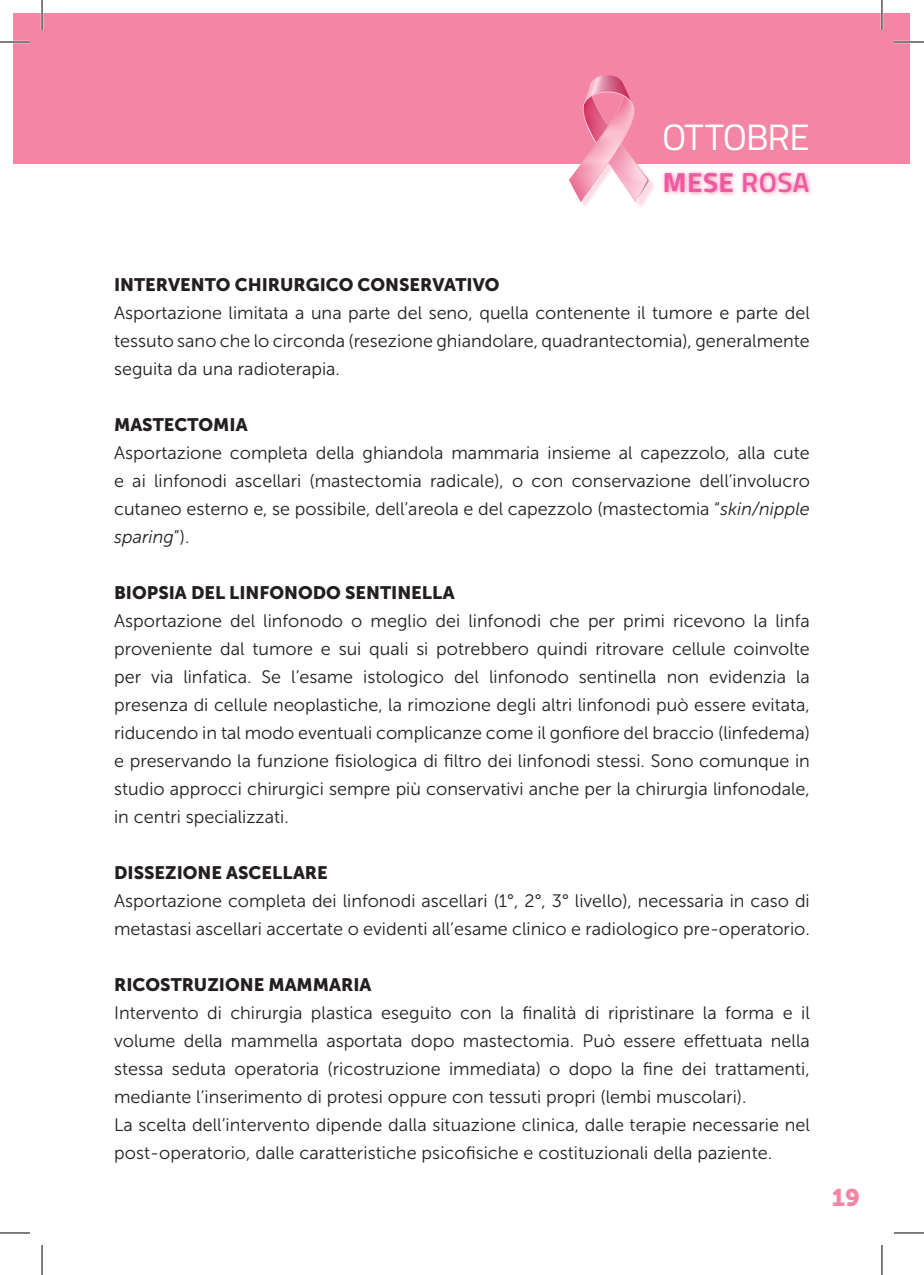
<style>
.page{position:relative;width:924px;height:1275px;background:#fff}
.page>*{position:absolute;margin:0;border:0;box-sizing:border-box;transform-origin:0 0}
.t1{font:36.6px "Titillium";letter-spacing:-.035em;color:#fff}
.t2{font:700 27.6px "Titillium";color:#ef59a1}
.t3{font:24px "Museo Sans 900";color:#f386a4}
.t4{font:18px/28px "Museo Sans 300";color:#231f20;text-align:justify}
.t5{font:18px "Museo Sans 900";color:#231f20}
.s1{font-weight:600}
.s2{font-style:italic}
</style>
<div class="page">
<div style="left:14px;top:14px;width:895px;height:150px;background:#f386a4"></div>
<div style="left:570px;top:76px;width:85px;height:132px;background:#f38aaa;opacity:.3"></div>
<img style="left:647px;top:91px;width:2px;height:111px">
<svg style="left:569px;top:75px;width:78px;height:127px"></svg>
<svg style="left:663px;top:170px;width:149px;height:26px"></svg>
<hr style="left:0;top:41px;width:30px;height:2px;background:#fff">
<hr style="left:893px;top:41px;width:30px;height:2px;background:#fff">
<hr style="left:41px;top:0;width:2px;height:30px;background:#fff">
<hr style="left:880px;top:0;width:2px;height:30px;background:#fff">
<hr style="left:0;top:42px;width:30px;height:1px;background:#000">
<hr style="left:893px;top:42px;width:30px;height:1px;background:#000">
<hr style="left:0;top:1232px;width:30px;height:1px;background:#000">
<hr style="left:893px;top:1232px;width:30px;height:1px;background:#000">
<hr style="left:42px;top:0;width:1px;height:30px;background:#000">
<hr style="left:42px;top:1245px;width:1px;height:30px;background:#000">
<hr style="left:881px;top:0;width:1px;height:30px;background:#000">
<hr style="left:881px;top:1245px;width:1px;height:30px;background:#000">
<p class="t1" style="left:662px;top:111px;width:149px">OTTOBRE</p>
<p class="t2" style="left:662px;top:161px;width:148px">MESE <span class="s1">ROSA</span></p>
<p class="t5" style="left:114px;top:274px;width:386px">INTERVENTO CHIRURGICO CONSERVATIVO</p>
<p class="t4" style="left:114px;top:299px;width:697px">Asportazione limitata a una parte del seno, quella contenente il tumore e parte del tessuto sano che lo circonda (resezione ghiandolare, quadrantectomia), generalmente seguita da una radioterapia.</p>
<p class="t5" style="left:114px;top:414px;width:135px">MASTECTOMIA</p>
<p class="t4" style="left:114px;top:439px;width:697px">Asportazione completa della ghiandola mammaria insieme al capezzolo, alla cute e ai linfonodi ascellari (mastectomia radicale), o con conservazione dell’involucro cutaneo esterno e, se possibile, dell’areola e del capezzolo (mastectomia “<span class="s2">skin/nipple sparing</span>”).</p>
<p class="t5" style="left:114px;top:582px;width:342px">BIOPSIA DEL LINFONODO SENTINELLA</p>
<p class="t4" style="left:114px;top:607px;width:697px">Asportazione del linfonodo o meglio dei linfonodi che per primi ricevono la linfa proveniente dal tumore e sui quali si potrebbero quindi ritrovare cellule coinvolte per via linfatica. Se l’esame istologico del linfonodo sentinella non evidenzia la presenza di cellule neoplastiche, la rimozione degli altri linfonodi può essere evitata, riducendo in tal modo eventuali complicanze come il gonfiore del braccio (linfedema) e preservando la funzione fisiologica di filtro dei linfonodi stessi. Sono comunque in studio approcci chirurgici sempre più conservativi anche per la chirurgia linfonodale, in centri specializzati.</p>
<p class="t5" style="left:114px;top:862px;width:215px">DISSEZIONE ASCELLARE</p>
<p class="t4" style="left:114px;top:887px;width:697px">Asportazione completa dei linfonodi ascellari (1°, 2°, 3° livello), necessaria in caso di metastasi ascellari accertate o evidenti all’esame clinico e radiologico pre-operatorio.</p>
<p class="t5" style="left:114px;top:974px;width:259px">RICOSTRUZIONE MAMMARIA</p>
<p class="t4" style="left:114px;top:999px;width:697px">Intervento di chirurgia plastica eseguito con la finalità di ripristinare la forma e il volume della mammella asportata dopo mastectomia. Può essere effettuata nella stessa seduta operatoria (ricostruzione immediata) o dopo la fine dei trattamenti, mediante l’inserimento di protesi oppure con tessuti propri (lembi muscolari).</p>
<p class="t4" style="left:114px;top:1111px;width:697px">La scelta dell’intervento dipende dalla situazione clinica, dalle terapie necessarie nel post-operatorio, dalle caratteristiche psicofisiche e costituzionali della paziente.</p>
<p class="t3" style="left:831px;top:1184px;width:30px">19</p>
</div>
